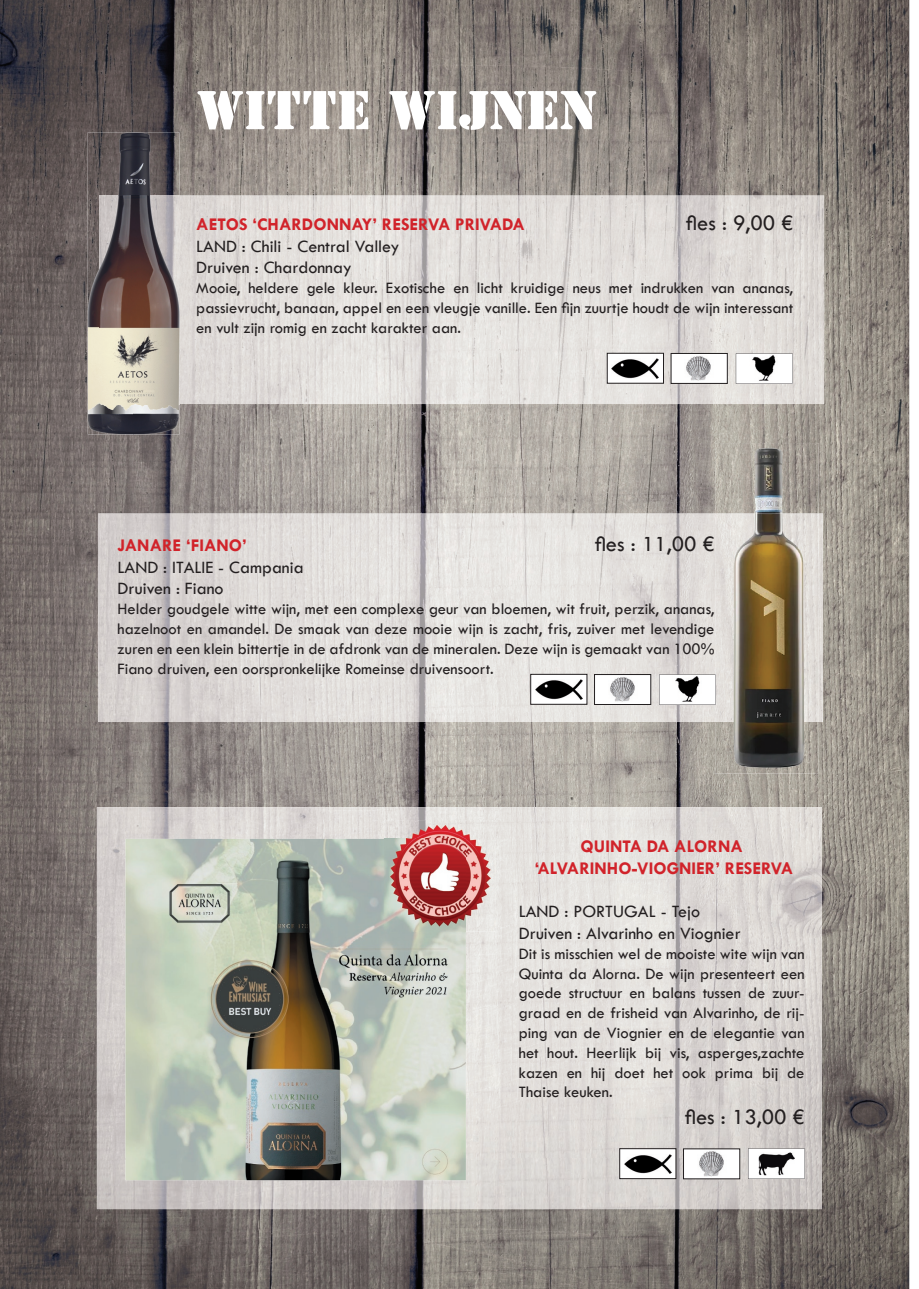
<style>
.page{position:relative;width:919px;height:1289px;background:#fff}
.page>*{position:absolute;margin:0;border:0;box-sizing:border-box;transform-origin:0 0}
.t1{font:54px "Stencil BT";color:#fff}
.t2{font:22.5px "Tw Cen";color:#231f20}
.t3{font:18px/21.6px "Tw Cen";color:#231f20}
.t4{font:700 18px/21.6px "Tw Cen";color:#d1232a;text-align:center}
.t5{font:16.5px/19.8px "Tw Cen";color:#231f20;text-align:justify}
</style>
<div class="page">
<img style="left:0;top:0;width:909px;height:1288px">
<img style="left:134px;top:195px;width:690px;height:209px">
<img style="left:818px;top:513px;width:5px;height:209px">
<img style="left:98px;top:513px;width:617px;height:209px">
<img style="left:460px;top:807px;width:361px;height:351px">
<img style="left:97px;top:1158px;width:724px;height:51px">
<img style="left:97px;top:807px;width:363px;height:50px">
<img style="left:97px;top:857px;width:28px;height:301px">
<div style="left:530px;top:674px;width:57px;height:30px;background:#fff"></div>
<div style="left:530px;top:674px;width:57px;height:30px;border:1px solid #231f20"></div>
<img style="left:535px;top:680px;width:47px;height:19px">
<div style="left:594px;top:674px;width:56px;height:30px;background:#fff"></div>
<div style="left:594px;top:674px;width:57px;height:30px;border:1px solid #231f20"></div>
<img style="left:610px;top:677px;width:25px;height:25px">
<div style="left:619px;top:1148px;width:57px;height:30px;background:#fff"></div>
<div style="left:619px;top:1148px;width:57px;height:30px;border:1px solid #231f20"></div>
<img style="left:624px;top:1154px;width:47px;height:19px">
<div style="left:683px;top:1148px;width:56px;height:30px;background:#fff"></div>
<img style="left:699px;top:1151px;width:25px;height:25px">
<svg style="left:748px;top:1148px;width:56px;height:30px"></svg>
<img style="left:758px;top:1152px;width:36px;height:23px">
<img style="left:125px;top:838px;width:341px;height:342px">
<img style="left:384px;top:820px;width:112px;height:37px">
<img style="left:466px;top:857px;width:30px;height:74px">
<img style="left:384px;top:838px;width:82px;height:93px">
<img style="left:715px;top:443px;width:103px;height:330px">
<img style="left:715px;top:513px;width:103px;height:209px">
<svg style="left:659px;top:674px;width:57px;height:30px"></svg>
<img style="left:88px;top:132px;width:91px;height:101px">
<img style="left:88px;top:233px;width:46px;height:201px">
<img style="left:133px;top:384px;width:46px;height:50px">
<div style="left:607px;top:353px;width:56px;height:30px;background:#fff"></div>
<div style="left:607px;top:353px;width:56px;height:30px;border:1px solid #231f20"></div>
<img style="left:611px;top:359px;width:47px;height:19px">
<div style="left:671px;top:353px;width:56px;height:30px;background:#fff"></div>
<div style="left:670px;top:353px;width:57px;height:30px;border:1px solid #231f20"></div>
<img style="left:686px;top:356px;width:25px;height:25px">
<svg style="left:735px;top:353px;width:57px;height:31px"></svg>
<img style="left:749px;top:354px;width:29px;height:28px">
<h1 class="t1" style="left:196px;top:77px;width:402px">WITTE WIJNEN</h1>
<p class="t4" style="left:196px;top:213px;width:330px">AETOS ‘CHARDONNAY’ RESERVA PRIVADA</p>
<h2 class="t2" style="left:685px;top:209px;width:109px">fles : 9,00 €</h2>
<p class="t3" style="left:196px;top:235px;width:205px">LAND : Chili - Central Valley<br>Druiven : Chardonnay</p>
<p class="t5" style="left:196px;top:278px;width:598px">Mooie, heldere gele kleur. Exotische en licht kruidige neus met indrukken van ananas, passievrucht, banaan, appel en een vleugje vanille. Een fijn zuurtje houdt de wijn interessant en vult zijn romig en zacht karakter aan.</p>
<p class="t4" style="left:118px;top:534px;width:131px">JANARE ‘FIANO’</p>
<h2 class="t2" style="left:594px;top:530px;width:121px">fles : 11,00 €</h2>
<p class="t3" style="left:118px;top:556px;width:188px">LAND : ITALIE - Campania<br>Druiven : Fiano</p>
<p class="t5" style="left:118px;top:599px;width:598px">Helder goudgele witte wijn, met een complexe geur van bloemen, wit fruit, perzik, ananas, hazelnoot en amandel. De smaak van deze mooie wijn is zacht, fris, zuiver met levendige zuren en een klein bittertje in de afdronk van de mineralen. Deze wijn is gemaakt van 100% Fiano druiven, een oorspronkelijke Romeinse druivensoort.</p>
<p class="t4" style="left:535px;top:835px;width:260px">QUINTA DA ALORNA ‘ALVARINHO-VIOGNIER’ RESERVA</p>
<p class="t3" style="left:518px;top:900px;width:223px">LAND : PORTUGAL - Tejo<br>Druiven : Alvarinho en Viognier</p>
<p class="t5" style="left:518px;top:943px;width:287px">Dit is misschien wel de mooiste wite wijn van Quinta da Alorna. De wijn presenteert een goede structuur en balans tussen de zuur&shy;graad en de frisheid van Alvarinho, de rij&shy;ping van de Viognier en de elegantie van het hout. Heerlijk bij vis, asperges,zachte kazen en hij doet het ook prima bij de Thaise keuken.</p>
<h2 class="t2" style="left:684px;top:1103px;width:121px">fles : 13,00 €</h2>
</div>
